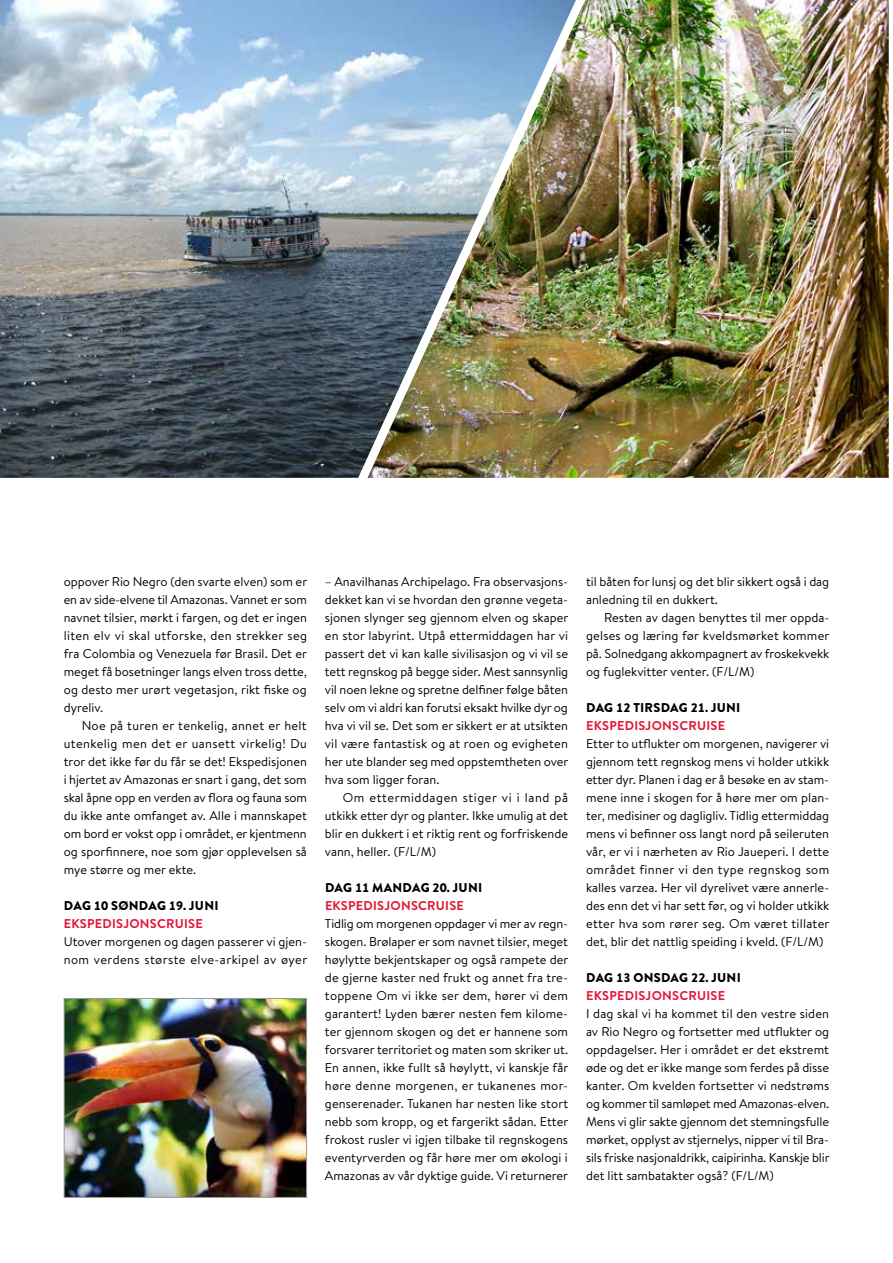
<style>
.page{position:relative;width:893px;height:1263px;background:#fff}
.page>*{position:absolute;margin:0;border:0;box-sizing:border-box;transform-origin:0 0}
.t1{font:12.75px/18px "Brandon Text";color:#000;text-align:justify}
.t2{font:900 12.75px "Brandon Grotesque";letter-spacing:.02em;color:#000}
.t3{font:700 12.75px "Brandon Text";letter-spacing:.02em;color:#e11639}
</style>
<div class="page">
<img style="left:0;top:0;width:368px;height:478px">
<img style="left:368px;top:0;width:521px;height:478px">
<img style="left:66px;top:1000px;width:239px;height:196px">
<div style="left:64px;top:998px;width:243px;height:200px;border:1px solid #9c9a9c"></div>
<p class="t1" style="left:64px;top:572px;width:245px">oppover Rio Negro (den svarte elven) som er en av side-elvene til Amazonas. Vannet er som navnet tilsier, mørkt i fargen, og det er ingen liten elv vi skal utforske, den strekker seg fra Colombia og Venezuela før Brasil. Det er meget få bosetninger langs elven tross dette, og desto mer urørt vegetasjon, rikt fiske og dyreliv.</p>
<p class="t1" style="left:64px;top:716px;width:245px;text-indent:18px">Noe på turen er tenkelig, annet er helt utenkelig men det er uansett virkelig! Du tror det ikke før du får se det! Ekspedisjonen i hjertet av Amazonas er snart i gang, det som skal åpne opp en verden av flora og fauna som du ikke ante omfanget av. Alle i mannskapet om bord er vokst opp i området, er kjentmenn og sporfinnere, noe som gjør opplevelsen så mye større og mer ekte.</p>
<p class="t2" style="left:64px;top:896px;width:156px">DAG 10 SØNDAG 19. JUNI</p>
<p class="t3" style="left:64px;top:915px;width:140px">EKSPEDISJONSCRUISE</p>
<p class="t1" style="left:64px;top:932px;width:245px">Utover morgenen og dagen passerer vi gjen&shy;nom verdens største elve-arkipel av øyer</p>
<p class="t1" style="left:325px;top:572px;width:245px">– Anavilhanas Archipelago. Fra observasjons&shy;dekket kan vi se hvordan den grønne vegeta&shy;sjonen slynger seg gjennom elven og skaper en stor labyrint. Utpå ettermiddagen har vi passert det vi kan kalle sivilisasjon og vi vil se tett regnskog på begge sider. Mest sannsynlig vil noen lekne og spretne delfiner følge båten selv om vi aldri kan forutsi eksakt hvilke dyr og hva vi vil se. Det som er sikkert er at utsikten vil være fantastisk og at roen og evigheten her ute blander seg med oppstemtheten over hva som ligger foran.</p>
<p class="t1" style="left:325px;top:788px;width:245px;text-indent:18px">Om ettermiddagen stiger vi i land på utkikk etter dyr og planter. Ikke umulig at det blir en dukkert i et riktig rent og forfriskende vann, heller. (F/L/M)</p>
<p class="t2" style="left:325px;top:878px;width:159px">DAG 11 MANDAG 20. JUNI</p>
<p class="t3" style="left:325px;top:897px;width:140px">EKSPEDISJONSCRUISE</p>
<p class="t1" style="left:325px;top:914px;width:245px">Tidlig om morgenen oppdager vi mer av regn&shy;skogen. Brølaper er som navnet tilsier, meget høylytte bekjentskaper og også rampete der de gjerne kaster ned frukt og annet fra tre&shy;toppene Om vi ikke ser dem, hører vi dem garantert! Lyden bærer nesten fem kilome&shy;ter gjennom skogen og det er hannene som forsvarer territoriet og maten som skriker ut.<br>En annen, ikke fullt så høylytt, vi kanskje får høre denne morgenen, er tukanenes mor&shy;genserenader. Tukanen har nesten like stort nebb som kropp, og et fargerikt sådan. Etter frokost rusler vi igjen tilbake til regnskogens eventyrverden og får høre mer om økologi i Amazonas av vår dyktige guide. Vi returnerer</p>
<p class="t1" style="left:586px;top:572px;width:245px">til båten for lunsj og det blir sikkert også i dag anledning til en dukkert.</p>
<p class="t1" style="left:586px;top:608px;width:245px;text-indent:18px">Resten av dagen benyttes til mer oppda&shy;gelses og læring før kveldsmørket kommer på. Solnedgang akkompagnert av froskekvekk og fuglekvitter venter. (F/L/M)</p>
<p class="t2" style="left:586px;top:699px;width:156px">DAG 12 TIRSDAG 21. JUNI</p>
<p class="t3" style="left:586px;top:717px;width:140px">EKSPEDISJONSCRUISE</p>
<p class="t1" style="left:586px;top:734px;width:245px">Etter to utflukter om morgenen, navigerer vi gjennom tett regnskog mens vi holder utkikk etter dyr. Planen i dag er å besøke en av stam&shy;mene inne i skogen for å høre mer om plan&shy;ter, medisiner og dagligliv. Tidlig ettermiddag mens vi befinner oss langt nord på seileruten vår, er vi i nærheten av Rio Jaueperi. I dette området finner vi den type regnskog som kalles varzea. Her vil dyrelivet være annerle&shy;des enn det vi har sett før, og vi holder utkikk etter hva som rører seg. Om været tillater det, blir det nattlig speiding i kveld. (F/L/M)</p>
<p class="t2" style="left:586px;top:969px;width:156px">DAG 13 ONSDAG 22. JUNI</p>
<p class="t3" style="left:586px;top:987px;width:140px">EKSPEDISJONSCRUISE</p>
<p class="t1" style="left:586px;top:1004px;width:245px">I dag skal vi ha kommet til den vestre siden av Rio Negro og fortsetter med utflukter og oppdagelser. Her i området er det ekstremt øde og det er ikke mange som ferdes på disse kanter. Om kvelden fortsetter vi nedstrøms og kommer til samløpet med Amazonas-elven.<br>Mens vi glir sakte gjennom det stemningsfulle mørket, opplyst av stjernelys, nipper vi til Bra&shy;sils friske nasjonaldrikk, caipirinha. Kanskje blir det litt sambatakter også? (F/L/M)</p>
</div>
